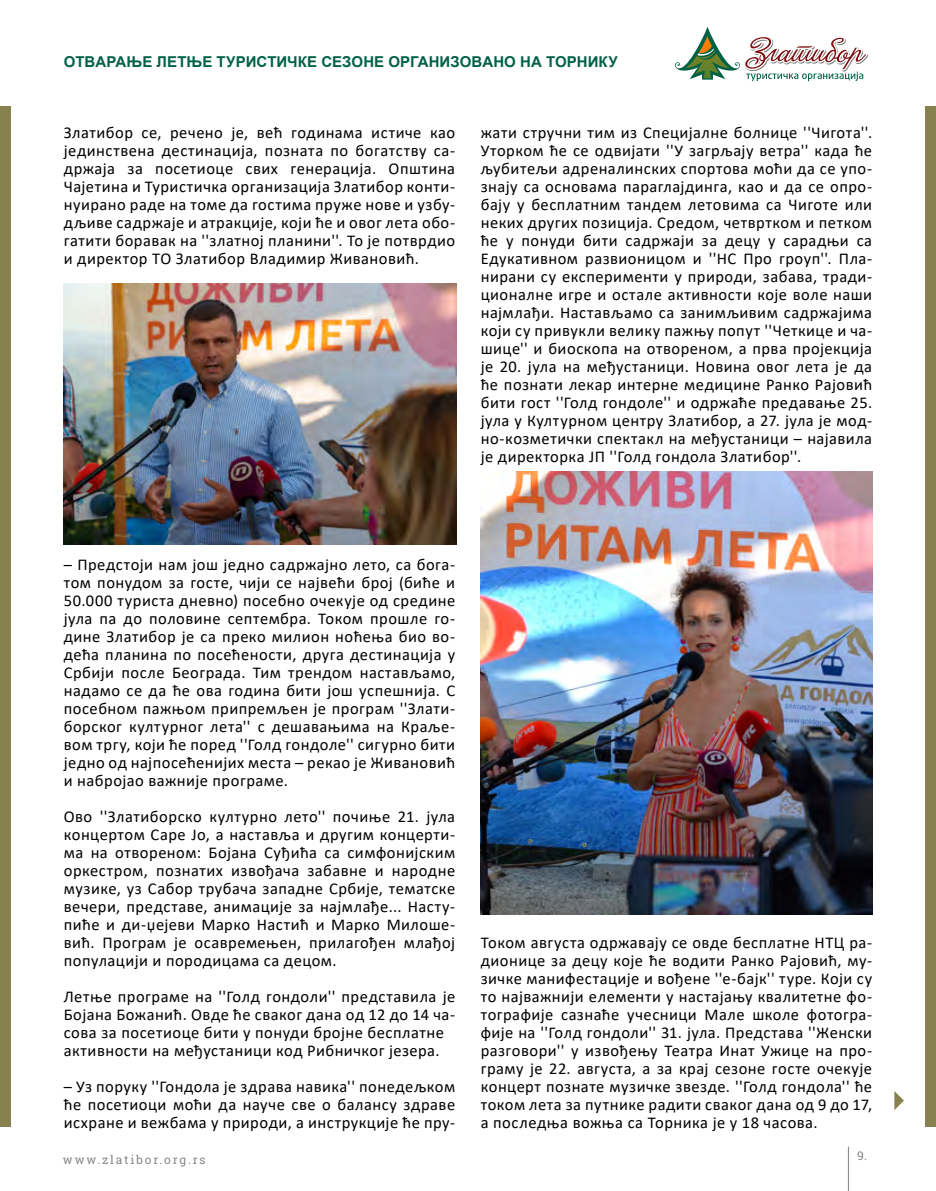
<style>
.page{position:relative;width:936px;height:1191px;background:#fff}
.page>*{position:absolute;margin:0;border:0;box-sizing:border-box;transform-origin:0 0}
.t1{font:16.5px/18px "Calibri";letter-spacing:.03em;color:#000;text-align:justify}
.t2{font:700 15px "Arial";letter-spacing:.005em;color:#036147}
.t3{font:12px "Roboto Slab";letter-spacing:.15em;color:#878787}
</style>
<div class="page">
<hr style="left:848px;top:1146px;width:1px;height:45px;background:#808080">
<div style="left:925px;top:106px;width:10px;height:1020px;background:#87804f"></div>
<svg style="left:675px;top:27px;width:193px;height:54px"></svg>
<div style="left:0;top:106px;width:10px;height:1020px;background:#87804f"></div>
<img style="left:64px;top:283px;width:392px;height:261px">
<img style="left:480px;top:471px;width:392px;height:443px">
<svg style="left:894px;top:1091px;width:9px;height:19px"></svg>
<p class="t2" style="left:64px;top:51px;width:555px">ОТВАРАЊЕ ЛЕТЊЕ ТУРИСТИЧКЕ СЕЗОНЕ ОРГАНИЗОВАНО НА ТОРНИКУ</p>
<p class="t1" style="left:64px;top:123px;width:393px">Златибор се, речено је, већ годинама истиче као јединствена дестинација, позната по богатству са&shy;држаја за посетиоце свих генерација. Општина Чајетина и Туристичка организација Златибор конти&shy;нуирано раде на томе да гостима пруже нове и узбу&shy;дљиве садржаје и атракције, који ће и овог лета обо&shy;гатити боравак на ''златној планини''. То је потврдио и директор ТО Златибор Владимир Живановић.</p>
<p class="t1" style="left:480px;top:123px;width:393px">жати стручни тим из Специјалне болнице ''Чигота''.<br>Уторком ће се одвијати ''У загрљају ветра'' када ће љубитељи адреналинских спортова моћи да се упо&shy;знају са основама параглајдинга, као и да се опро&shy;бају у бесплатним тандем летовима са Чиготе или неких других позиција. Средом, четвртком и петком ће у понуди бити садржаји за децу у сарадњи са Едукативном развионицом и ''НС Про гроуп''. Пла&shy;нирани су експерименти у природи, забава, тради&shy;ционалне игре и остале активности које воле наши најмлађи. Настављамо са занимљивим садржајима који су привукли велику пажњу попут ''Четкице и ча&shy;шице'' и биоскопа на отвореном, а прва пројекција је 20. јула на међустаници. Новина овог лета је да ће познати лекар интерне медицине Ранко Рајовић бити гост ''Голд гондоле'' и одржаће предавање 25. јула у Културном центру Златибор, а 27. јула је мод&shy;но-козметички спектакл на међустаници – најавила је директорка ЈП ''Голд гондола Златибор''.</p>
<p class="t1" style="left:64px;top:555px;width:393px">– Предстоји нам још једно садржајно лето, са бога&shy;том понудом за госте, чији се највећи број (биће и 50.000 туриста дневно) посебно очекује од средине јула па до половине септембра. Током прошле го&shy;дине Златибор је са преко милион ноћења био во&shy;дећа планина по посећености, друга дестинација у Србији после Београда. Тим трендом настављамо, надамо се да ће ова година бити још успешнија. С посебном пажњом припремљен је програм ''Злати&shy;борског културног лета'' с дешавањима на Краље&shy;вом тргу, који ће поред ''Голд гондоле'' сигурно бити једно од најпосећенијих места – рекао је Живановић и набројао важније програме.</p>
<p class="t1" style="left:64px;top:807px;width:393px">Ово ''Златиборско културно лето'' почиње 21. јула концертом Саре Јо, а наставља и другим концерти&shy;ма на отвореном: Бојана Суђића са симфонијским оркестром, познатих извођача забавне и народне музике, уз Сабор трубача западне Србије, тематске вечери, представе, анимације за најмлађе... Насту&shy;пиће и ди-џејеви Марко Настић и Марко Милоше&shy;вић. Програм је осавремењен, прилагођен млађој популацији и породицама са децом.</p>
<p class="t1" style="left:64px;top:987px;width:393px;text-align:left">Летње програме на ''Голд гондоли'' представила је Бојана Божанић. Овде ће сваког дана од 12 до 14 ча&shy;сова за посетиоце бити у понуди бројне бесплатне активности на међустаници код Рибничког језера.</p>
<p class="t1" style="left:64px;top:1077px;width:393px">– Уз поруку ''Гондола је здрава навика'' понедељком ће посетиоци моћи да науче све о балансу здраве исхране и вежбама у природи, а инструкције ће пру-</p>
<p class="t1" style="left:480px;top:933px;width:393px">Током августа одржавају се овде бесплатне НТЦ ра&shy;дионице за децу које ће водити Ранко Рајовић, му&shy;зичке манифестације и вођене ''е-бајк'' туре. Који су то најважнији елементи у настајању квалитетне фо&shy;тографије сазнаће учесници Мале школе фотогра&shy;фије на ''Голд гондоли'' 31. јула. Представа ''Женски разговори'' у извођењу Театра Инат Ужице на про&shy;граму је 22. августа, а за крај сезоне госте очекује концерт познате музичке звезде. ''Голд гондола'' ће током лета за путнике радити сваког дана од 9 до 17, а последња вожња са Торника је у 18 часова.</p>
<p class="t3" style="left:63px;top:1151px;width:144px">www.zlatibor.org.rs</p>
<p class="t3" style="left:857px;top:1147px;width:11px">9.</p>
</div>
